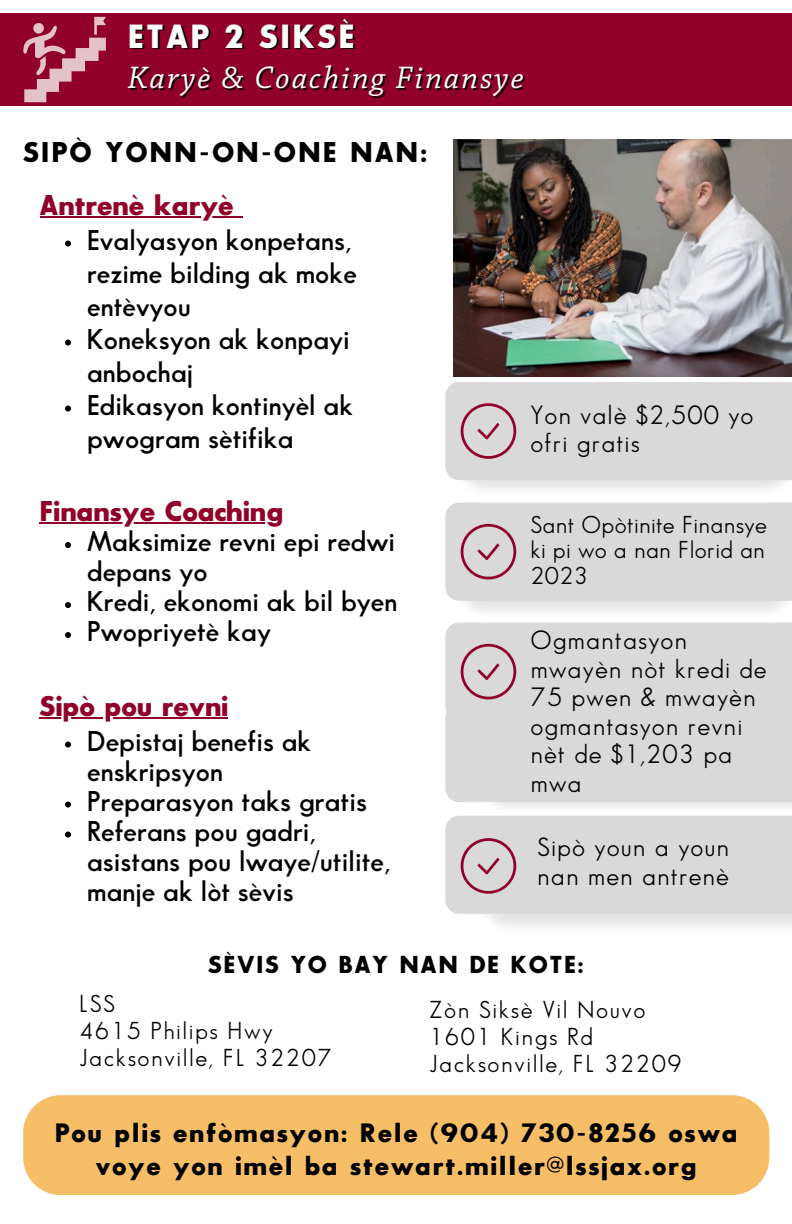
<style>
.page{position:relative;width:792px;height:1224px;background:#fff}
.page>*{position:absolute;margin:0;border:0;box-sizing:border-box;transform-origin:0 0}
.t1{font:italic 32.8px "Chaparral Pro";letter-spacing:.065em;color:#fff}
.t2{font:32.8px "Sans Serif Bld FLF";letter-spacing:.065em;color:#fff}
.t3{font:600 28px/33px "Sans Serif FLF";color:#000}
.t4{font:28px "Sans Serif Bld FLF";color:#910029}
.t5{font:28px "Sans Serif Bld FLF";letter-spacing:.065em;color:#000}
.t6{font:26px/28.4px "Sans Serif Book FLF";letter-spacing:.04em;color:#000}
.t7{font:26px/33px "Sans Serif Bld FLF";letter-spacing:.065em;color:#000;text-align:center}
.t8{font:24px/25.6px "Sans Serif Book FLF";letter-spacing:.065em;color:#000;text-align:justify}
.t9{font:24px "Sans Serif Bld FLF";letter-spacing:.065em;color:#000}
</style>
<div class="page">
<div style="left:0;top:13px;width:792px;height:93px;background:#910029"></div>
<img style="left:453px;top:140px;width:339px;height:237px">
<hr style="left:40px;top:217px;width:194px;height:1px;background:#910029">
<svg style="left:65px;top:241px;width:6px;height:6px"></svg>
<svg style="left:65px;top:340px;width:6px;height:6px"></svg>
<svg style="left:65px;top:406px;width:6px;height:6px"></svg>
<hr style="left:40px;top:523px;width:244px;height:1px;background:#910029">
<svg style="left:65px;top:542px;width:6px;height:6px"></svg>
<svg style="left:65px;top:602px;width:6px;height:6px"></svg>
<svg style="left:65px;top:632px;width:6px;height:6px"></svg>
<hr style="left:40px;top:718px;width:188px;height:1px;background:#910029">
<svg style="left:65px;top:742px;width:6px;height:6px"></svg>
<svg style="left:65px;top:802px;width:6px;height:6px"></svg>
<svg style="left:65px;top:832px;width:6px;height:6px"></svg>
<div style="left:445px;top:382px;width:347px;height:98px;background:#d9d9d9"></div>
<div style="left:445px;top:623px;width:347px;height:179px;background:#d9d9d9"></div>
<div style="left:445px;top:503px;width:347px;height:98px;background:#d9d9d9"></div>
<div style="left:23px;top:1095px;width:746px;height:100px;background:#f7be68"></div>
<div style="left:445px;top:816px;width:347px;height:98px;background:#d9d9d9"></div>
<svg style="left:23px;top:17px;width:83px;height:85px"></svg>
<p class="t2" style="left:128px;top:23px;width:228px">ETAP 2 SIKSÈ</p>
<h1 class="t1" style="left:128px;top:64px;width:398px">Karyè &amp; Coaching Finansye</h1>
<p class="t5" style="left:23px;top:141px;width:406px">SIPÒ YONN-ON-ONE NAN:</p>
<h3 class="t4" style="left:40px;top:194px;width:195px">Antrenè karyè</h3>
<p class="t3" style="left:87px;top:225px;width:271px">Evalyasyon konpetans, rezime bilding ak moke entèvyou</p>
<p class="t3" style="left:87px;top:324px;width:264px">Koneksyon ak konpayi anbochaj</p>
<p class="t3" style="left:87px;top:390px;width:268px">Edikasyon kontinyèl ak pwogram sètifika</p>
<h3 class="t4" style="left:40px;top:500px;width:246px">Finansye Coaching</h3>
<p class="t3" style="left:87px;top:528px;width:310px;line-height:30px">Maksimize revni epi redwi depans yo</p>
<p class="t3" style="left:87px;top:586px;width:312px">Kredi, ekonomi ak bil byen</p>
<p class="t3" style="left:87px;top:616px;width:185px">Pwopriyetè kay</p>
<h3 class="t4" style="left:40px;top:695px;width:190px">Sipò pou revni</h3>
<p class="t3" style="left:87px;top:727px;width:226px;line-height:30px">Depistaj benefis ak enskripsyon</p>
<p class="t3" style="left:87px;top:786px;width:282px">Preparasyon taks gratis</p>
<p class="t3" style="left:87px;top:817px;width:305px;line-height:30px">Referans pou gadri, asistans pou lwaye/utilite, manje ak lòt sèvis</p>
<p class="t6" style="left:530px;top:402px;width:225px">Yon valè $2,500 yo ofri gratis</p>
<h3 class="t8" style="left:530px;top:513px;width:238px">Sant Opòtinite Finansye ki pi wo a nan Florid an 2023</h3>
<p class="t6" style="left:530px;top:628px;width:238px">Ogmantasyon mwayèn nòt kredi de<br>75 pwen &amp; mwayèn ogmantasyon revni nèt de $1,203 pa mwa</p>
<h3 class="t6" style="left:537px;top:835px;width:193px">Sipò youn a youn nan men antrenè</h3>
<p class="t9" style="left:208px;top:955px;width:377px">SÈVIS YO BAY NAN DE KOTE:</p>
<p class="t8" style="left:79px;top:993px;width:37px">LSS</p>
<p class="t8" style="left:79px;top:1020px;width:195px">4615 Philips Hwy</p>
<p class="t8" style="left:79px;top:1047px;width:254px">Jacksonville, FL 32207</p>
<h3 class="t8" style="left:429px;top:999px;width:218px">Zòn Siksè Vil Nouvo</h3>
<p class="t8" style="left:429px;top:1026px;width:165px">1601 Kings Rd</p>
<p class="t8" style="left:429px;top:1053px;width:254px">Jacksonville, FL 32209</p>
<p class="t7" style="left:55px;top:1118px;width:684px">Pou plis enfòmasyon: Rele (904) 730-8256 oswa voye yon imèl ba stewart.miller@lssjax.org</p>
</div>
